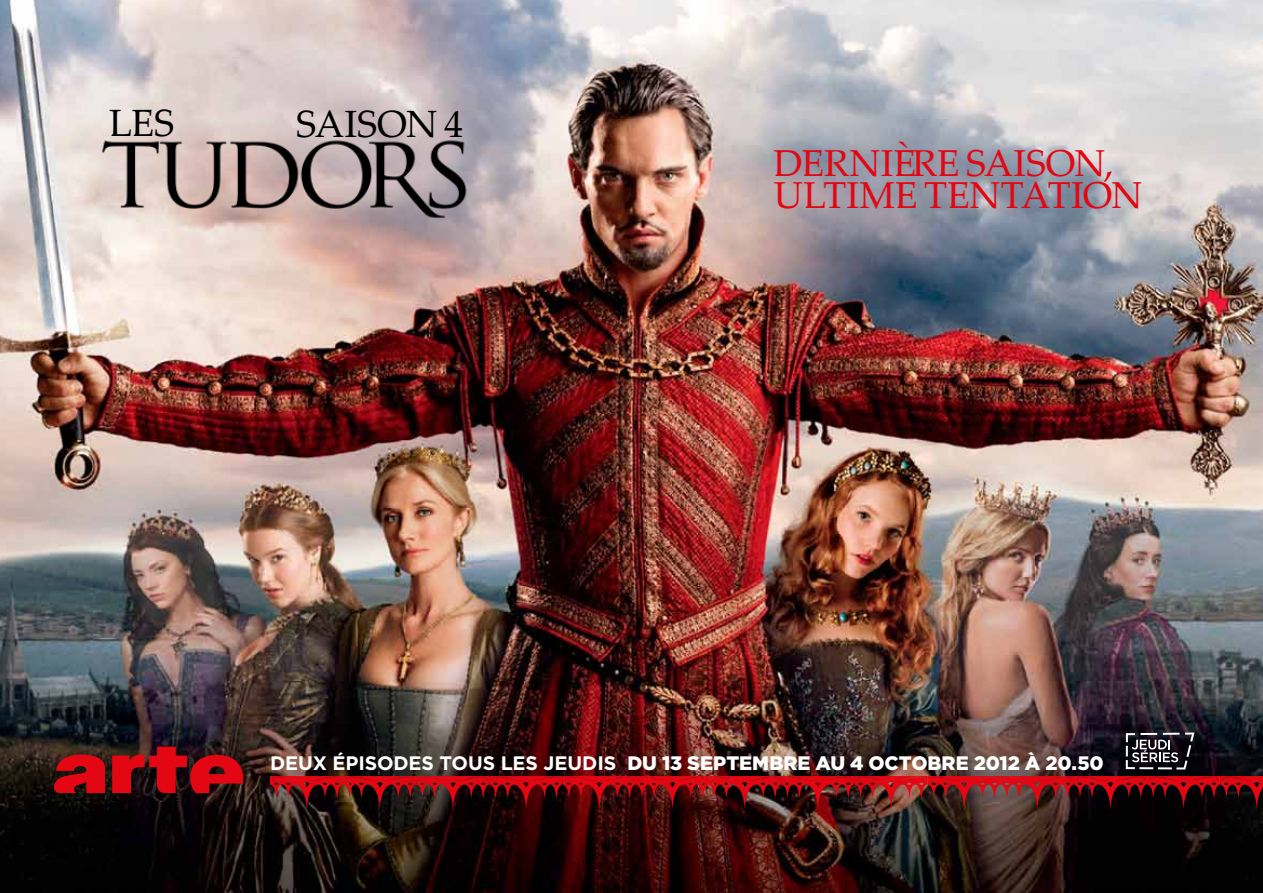
<style>
.page{position:relative;width:1263px;height:893px;background:#fff}
.page>*{position:absolute;margin:0;border:0;box-sizing:border-box;transform-origin:0 0}
.t1{font:37.95px "Palatino Linotype";color:#000}
.t2{font:37.5px/31.5px "Palatino Linotype";color:#e30613}
.t3{font:900 19.5px "Gotham";letter-spacing:-.005em;color:#fff}
.s1{font-weight:700}
</style>
<div class="page">
<img style="left:0;top:0;width:1263px;height:893px">
<svg style="left:54px;top:747px;width:194px;height:46px;background:#8a0f14"></svg>
<svg style="left:270px;top:776px;width:993px;height:34px;background:#6c1114"></svg>
<img style="left:96px;top:138px;width:376px;height:82px">
<svg style="left:1125px;top:732px;width:69px;height:38px;background:#47464c"></svg>
<h1 class="t1" style="left:109px;top:96px;width:23px">LES</h1>
<h1 class="t1" style="left:296px;top:97px;width:25px">SAISON</h1>
<h1 class="t1" style="left:444px;top:97px;width:20px">4</h1>
<h2 class="t2" style="left:774px;top:146px;width:370px">DERNIÈRE SAISON,<br>ULTIME TENTATION</h2>
<p class="t3" style="left:270px;top:750px;width:835px"><span class="s1">DEUX ÉPISODES TOUS LES JEUDIS</span> DU 13 SEPTEMBRE AU 4 OCTOBRE 2012 À 20.50</p>
</div>
